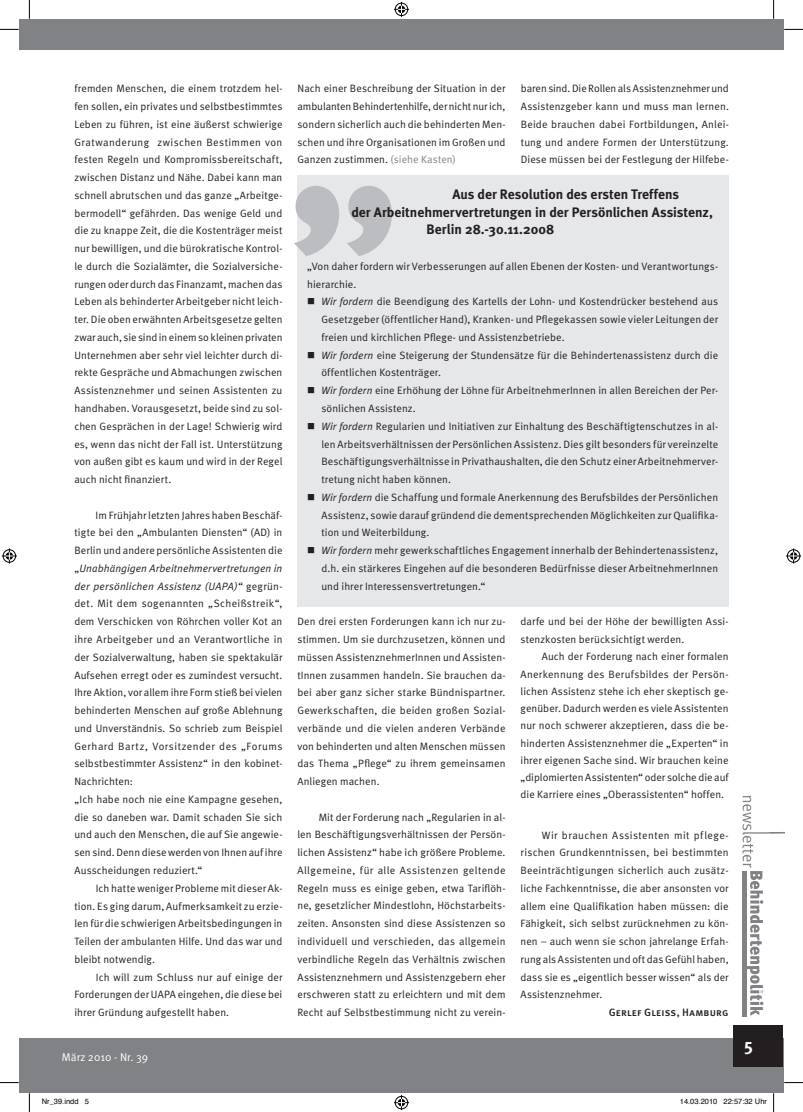
<style>
.page{position:relative;width:803px;height:1112px;background:#fff}
.page>*{position:absolute;margin:0;border:0;box-sizing:border-box;transform-origin:0 0}
.t1{font:700 17.5px "Meta";color:#fff}
.t2{font:700 13.75px "Meta";color:#231f20}
.t3{font:11.25px "Meta Normal";color:#fff}
.t4{font:10.62px/17.8px "Meta Normal";letter-spacing:.01em;color:#231f20;text-align:justify}
.t5{font:10.62px "Meta Medium Caps";letter-spacing:.02em;color:#231f20}
.t6{font:7.5px "Helvetica";color:#000}
.s1{font-style:italic}
.s2{color:#808285}
</style>
<div class="page">
<div style="left:19px;top:1038px;width:10px;height:54px;background:#808285"></div>
<div style="left:19px;top:19px;width:10px;height:30px;background:#808285"></div>
<div style="left:29px;top:1038px;width:755px;height:54px;background:#808285"></div>
<div style="left:29px;top:19px;width:755px;height:30px;background:#808285"></div>
<div style="left:733px;top:1024px;width:50px;height:41px;background:#231f20"></div>
<svg style="left:742px;top:795px;width:42px;height:220px"></svg>
<div style="left:297px;top:175px;width:431px;height:431px;background:#e6e7e9"></div>
<svg style="left:294px;top:186px;width:98px;height:70px"></svg>
<svg style="left:0;top:29px;width:19px;height:1px"></svg>
<svg style="left:784px;top:29px;width:19px;height:1px"></svg>
<svg style="left:0;top:1082px;width:19px;height:1px"></svg>
<svg style="left:784px;top:1082px;width:19px;height:1px"></svg>
<svg style="left:29px;top:0;width:1px;height:19px"></svg>
<svg style="left:29px;top:1092px;width:1px;height:19px"></svg>
<svg style="left:773px;top:0;width:1px;height:19px"></svg>
<svg style="left:773px;top:1092px;width:1px;height:19px"></svg>
<svg style="left:394px;top:2px;width:15px;height:15px"></svg>
<svg style="left:394px;top:1095px;width:15px;height:14px"></svg>
<svg style="left:2px;top:548px;width:15px;height:15px"></svg>
<svg style="left:786px;top:548px;width:15px;height:15px"></svg>
<p class="t4" style="left:74px;top:79px;width:210px">fremden Menschen, die einem trotzdem hel&shy;fen sollen, ein privates und selbstbestimmtes Leben zu führen, ist eine äußerst schwierige Gratwanderung zwischen Bestimmen von festen Regeln und Kompromissbereitschaft, zwischen Distanz und Nähe. Dabei kann man schnell abrutschen und das ganze „Arbeitge&shy;bermodell“ gefährden. Das wenige Geld und die zu knappe Zeit, die die Kostenträger meist nur bewilligen, und die bürokratische Kontrol&shy;le durch die Sozialämter, die Sozialversiche&shy;rungen oder durch das Finanzamt, machen das Leben als behinderter Arbeitgeber nicht leich&shy;ter. Die oben erwähnten Arbeitsgesetze gelten zwar auch, sie sind in einem so kleinen privaten Unternehmen aber sehr viel leichter durch di&shy;rekte Gespräche und Abmachungen zwischen Assistenznehmer und seinen Assistenten zu handhaben. Vorausgesetzt, beide sind zu sol&shy;chen Gesprächen in der Lage! Schwierig wird es, wenn das nicht der Fall ist. Unterstützung von außen gibt es kaum und wird in der Regel auch nicht finanziert.</p>
<p class="t4" style="left:74px;top:506px;width:210px;text-align:left;text-indent:21px">Im Frühjahr letzten Jahres haben Beschäf&shy;tigte bei den „Ambulanten Diensten“ (AD) in Berlin und andere persönliche Assistenten die „<span class="s1">Unabhängigen Arbeitnehmervertretungen in der persönlichen Assistenz (UAPA)“</span> gegrün&shy;det. Mit dem sogenannten „Scheißstreik“, dem Verschicken von Röhrchen voller Kot an ihre Arbeitgeber und an Verantwortliche in der Sozialverwaltung, haben sie spektakulär Aufsehen erregt oder es zumindest versucht.<br>Ihre Aktion, vor allem ihre Form stieß bei vielen behinderten Menschen auf große Ablehnung und Unverständnis. So schrieb zum Beispiel Gerhard Bartz, Vorsitzender des „Forums selbstbestimmter Assistenz“ in den kobinet-Nachrichten:<br>„Ich habe noch nie eine Kampagne gesehen, die so daneben war. Damit schaden Sie sich und auch den Menschen, die auf Sie angewie&shy;sen sind. Denn diese werden von Ihnen auf ihre Ausscheidungen reduziert.“</p>
<p class="t4" style="left:74px;top:878px;width:210px;text-indent:21px">Ich hatte weniger Probleme mit dieser Ak&shy;tion. Es ging darum, Aufmerksamkeit zu erzie&shy;len für die schwierigen Arbeitsbedingungen in Teilen der ambulanten Hilfe. Und das war und bleibt notwendig.</p>
<p class="t4" style="left:74px;top:967px;width:209px;text-indent:21px">Ich will zum Schluss nur auf einige der Forderungen der UAPA eingehen, die diese bei ihrer Gründung aufgestellt haben.</p>
<p class="t3" style="left:62px;top:1050px;width:88px">März 2010 - Nr. 39</p>
<p class="t4" style="left:521px;top:80px;width:210px">baren sind. Die Rollen als Assistenznehmer und Assistenzgeber kann und muss man lernen.<br>Beide brauchen dabei Fortbildungen, Anlei&shy;tung und andere Formen der Unterstützung.<br>Diese müssen bei der Festlegung der Hilfebe-</p>
<p class="t4" style="left:297px;top:80px;width:210px">Nach einer Beschreibung der Situation in der ambulanten Behindertenhilfe, der nicht nur ich, sondern sicherlich auch die behinderten Men&shy;schen und ihre Organisationen im Großen und Ganzen zustimmen. <span class="s2">(siehe Kasten)</span></p>
<p class="t2" style="left:452px;top:186px;width:228px">Aus der Resolution des ersten Treffens</p>
<p class="t2" style="left:351px;top:203px;width:363px">der Arbeitnehmervertretungen in der Persönlichen Assistenz,</p>
<p class="t2" style="left:427px;top:221px;width:129px">Berlin 28.-30.11.2008</p>
<p class="t4" style="left:307px;top:257px;width:412px">„Von daher fordern wir Verbesserungen auf allen Ebenen der Kosten- und Verantwortungs&shy;hierarchie.</p>
<p class="t4" style="left:321px;top:292px;width:398px;text-indent:-14px">■ <span class="s1">Wir fordern</span> die Beendigung des Kartells der Lohn- und Kostendrücker bestehend aus Gesetzgeber (öffentlicher Hand), Kranken- und Pflegekassen sowie vieler Leitungen der freien und kirchlichen Pflege- und Assistenzbetriebe.</p>
<p class="t4" style="left:321px;top:346px;width:398px;text-indent:-14px">■ <span class="s1">Wir fordern</span> eine Steigerung der Stundensätze für die Behindertenassistenz durch die öffentlichen Kostenträger.</p>
<p class="t4" style="left:321px;top:381px;width:398px;text-indent:-14px">■ <span class="s1">Wir fordern</span> eine Erhöhung der Löhne für ArbeitnehmerInnen in allen Bereichen der Per&shy;sönlichen Assistenz.</p>
<p class="t4" style="left:321px;top:417px;width:398px;text-indent:-14px">■ <span class="s1">Wir fordern</span> Regularien und Initiativen zur Einhaltung des Beschäftigtenschutzes in al&shy;len Arbeitsverhältnissen der Persönlichen Assistenz. Dies gilt besonders für vereinzelte Beschäftigungsverhältnisse in Privathaushalten, die den Schutz einer Arbeitnehmerver&shy;tretung nicht haben können.</p>
<p class="t4" style="left:321px;top:488px;width:398px;text-indent:-14px">■ <span class="s1">Wir fordern</span> die Schaffung und formale Anerkennung des Berufsbildes der Persönlichen Assistenz, sowie darauf gründend die dementsprechenden Möglichkeiten zur Qualifika&shy;tion und Weiterbildung.</p>
<p class="t4" style="left:321px;top:541px;width:398px;text-indent:-14px">■ <span class="s1">Wir fordern</span> mehr gewerkschaftliches Engagement innerhalb der Behindertenassistenz, d.h. ein stärkeres Eingehen auf die besonderen Bedürfnisse dieser ArbeitnehmerInnen und ihrer Interessensvertretungen.“</p>
<p class="t4" style="left:297px;top:612px;width:210px">Den drei ersten Forderungen kann ich nur zu&shy;stimmen. Um sie durchzusetzen, können und müssen AssistenznehmerInnen und Assisten&shy;tInnen zusammen handeln. Sie brauchen da&shy;bei aber ganz sicher starke Bündnispartner.<br>Gewerkschaften, die beiden großen Sozial&shy;verbände und die vielen anderen Verbände von behinderten und alten Menschen müssen das Thema „Pflege“ zu ihrem gemeinsamen Anliegen machen.</p>
<p class="t4" style="left:297px;top:807px;width:210px;text-indent:21px">Mit der Forderung nach „Regularien in al&shy;len Beschäftigungsverhältnissen der Persön&shy;lichen Assistenz“ habe ich größere Probleme.<br>Allgemeine, für alle Assistenzen geltende Regeln muss es einige geben, etwa Tariflöh&shy;ne, gesetzlicher Mindestlohn, Höchstarbeits&shy;zeiten. Ansonsten sind diese Assistenzen so individuell und verschieden, das allgemein verbindliche Regeln das Verhältnis zwischen Assistenznehmern und Assistenzgebern eher erschweren statt zu erleichtern und mit dem Recht auf Selbstbestimmung nicht zu verein-</p>
<p class="t4" style="left:520px;top:612px;width:210px">darfe und bei der Höhe der bewilligten Assi&shy;stenzkosten berücksichtigt werden.</p>
<p class="t4" style="left:520px;top:647px;width:210px;line-height:17.2px;text-indent:21px">Auch der Forderung nach einer formalen Anerkennung des Berufsbildes der Persön&shy;lichen Assistenz stehe ich eher skeptisch ge&shy;genüber. Dadurch werden es viele Assistenten nur noch schwerer akzeptieren, dass die be&shy;hinderten Assistenznehmer die „Experten“ in ihrer eigenen Sache sind. Wir brauchen keine „diplomierten Assistenten“ oder solche die auf die Karriere eines „Oberassistenten“ hoffen.</p>
<p class="t4" style="left:520px;top:825px;width:210px;text-indent:21px">Wir brauchen Assistenten mit pflege&shy;rischen Grundkenntnissen, bei bestimmten Beeinträchtigungen sicherlich auch zusätz&shy;liche Fachkenntnisse, die aber ansonsten vor allem eine Qualifikation haben müssen: die Fähigkeit, sich selbst zurücknehmen zu kön&shy;nen – auch wenn sie schon jahrelange Erfah&shy;rung als Assistenten und oft das Gefühl haben, dass sie es „eigentlich besser wissen“ als der Assistenznehmer.</p>
<p class="t5" style="left:609px;top:1006px;width:121px">Gerlef Gleiss, Hamburg</p>
<h1 class="t1" style="left:744px;top:1034px;width:10px">5</h1>
<p class="t6" style="left:42px;top:1095px;width:49px">Nr_39.indd 5</p>
<p class="t6" style="left:680px;top:1095px;width:89px">14.03.2010 22:57:32 Uhr</p>
</div>
